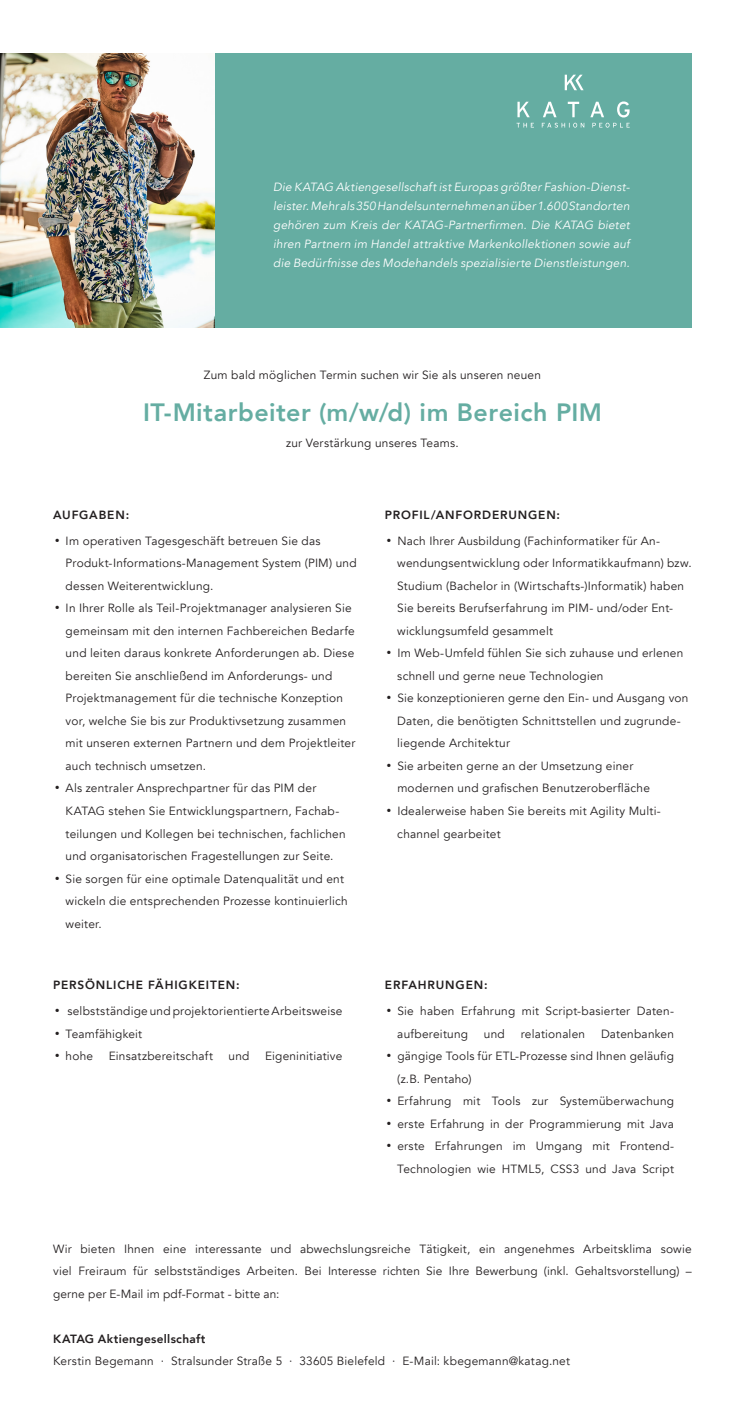
<style>
.page{position:relative;width:745px;height:1418px;background:#fff}
.page>*{position:absolute;margin:0;border:0;box-sizing:border-box;transform-origin:0 0}
.t1{font:30px "Avenir";color:#231f20}
.t2{font:800 25px "Avenir";letter-spacing:.02em;color:#65ada2}
.t3{font:11.88px/22.5px "Avenir";letter-spacing:.02em;color:#231f20}
.t4{font:italic 11.88px/18.8px "Avenir";letter-spacing:.02em;color:#fff;text-align:justify}
.t5{font:800 11.88px "Avenir";letter-spacing:.07em;color:#231f20}
.t6{font:800 11.88px "Avenir";letter-spacing:.025em;color:#231f20}
</style>
<div class="page">
<img style="left:0;top:53px;width:215px;height:274px">
<div style="left:215px;top:53px;width:476px;height:274px;background:#65ada2"></div>
<svg style="left:516px;top:123px;width:113px;height:5px"></svg>
<svg style="left:517px;top:101px;width:112px;height:16px"></svg>
<svg style="left:564px;top:75px;width:19px;height:15px"></svg>
<p class="t4" style="left:273px;top:178px;width:358px">Die KATAG Aktiengesellschaft ist Europas größter Fashion-Dienst&shy;leister. Mehr als 350 Handelsunternehmen an über 1.600 Standorten gehören zum Kreis der KATAG-Partnerfirmen. Die KATAG bietet ihren Partnern im Handel attraktive Markenkollektionen sowie auf die Bedürfnisse des Modehandels spezialisierte Dienstleistungen.</p>
<p class="t3" style="left:204px;top:364px;width:338px">Zum bald möglichen Termin suchen wir Sie als unseren neuen</p>
<p class="t2" style="left:143px;top:393px;width:460px">IT-Mitarbeiter (m/w/d) im Bereich PIM</p>
<p class="t3" style="left:286px;top:432px;width:174px">zur Verstärkung unseres Teams.</p>
<p class="t5" style="left:53px;top:505px;width:77px">AUFGABEN:</p>
<p class="t1" style="left:53px;top:521px;width:10px">·</p>
<p class="t3" style="left:66px;top:529px;width:292px">Im operativen Tagesgeschäft betreuen Sie das<br>Produkt-Informations-Management System (PIM) und dessen Weiterentwicklung.</p>
<p class="t1" style="left:53px;top:589px;width:10px">·</p>
<p class="t3" style="left:66px;top:597px;width:291px">In Ihrer Rolle als Teil-Projektmanager analysieren Sie gemeinsam mit den internen Fachbereichen Bedarfe und leiten daraus konkrete Anforderungen ab. Diese bereiten Sie anschließend im Anforderungs- und Projektmanagement für die technische Konzeption vor, welche Sie bis zur Produktivsetzung zusammen mit unseren externen Partnern und dem Projektleiter auch technisch umsetzen.</p>
<p class="t1" style="left:53px;top:769px;width:10px">·</p>
<p class="t3" style="left:66px;top:777px;width:281px">Als zentraler Ansprechpartner für das PIM der KATAG stehen Sie Entwicklungspartnern, Fachab&shy;teilungen und Kollegen bei technischen, fachlichen und organisatorischen Fragestellungen zur Seite.</p>
<p class="t1" style="left:53px;top:859px;width:10px">·</p>
<p class="t3" style="left:66px;top:867px;width:283px">Sie sorgen für eine optimale Datenqualität und ent wickeln die entsprechenden Prozesse kontinuierlich weiter.</p>
<p class="t5" style="left:53px;top:975px;width:188px">PERSÖNLICHE FÄHIGKEITEN:</p>
<p class="t1" style="left:53px;top:991px;width:10px">·</p>
<p class="t3" style="left:67px;top:1000px;width:276px">selbstständige und projektorientierte Arbeitsweise</p>
<p class="t1" style="left:53px;top:1014px;width:10px">·</p>
<p class="t3" style="left:66px;top:1022px;width:78px">Teamfähigkeit</p>
<p class="t1" style="left:53px;top:1036px;width:10px">·</p>
<p class="t3" style="left:66px;top:1045px;width:29px">hohe</p>
<p class="t3" style="left:109px;top:1045px;width:106px">Einsatzbereitschaft</p>
<p class="t3" style="left:228px;top:1045px;width:22px">und</p>
<p class="t3" style="left:265px;top:1045px;width:79px">Eigeninitiative</p>
<p class="t5" style="left:384px;top:505px;width:177px">PROFIL/ANFORDERUNGEN:</p>
<p class="t1" style="left:384px;top:521px;width:10px">·</p>
<p class="t3" style="left:397px;top:529px;width:296px">Nach Ihrer Ausbildung (Fachinformatiker für An&shy;wendungsentwicklung oder Informatikkaufmann) bzw.<br>Studium (Bachelor in (Wirtschafts-)Informatik) haben Sie bereits Berufserfahrung im PIM- und/oder Ent&shy;wicklungsumfeld gesammelt</p>
<p class="t1" style="left:384px;top:634px;width:10px">·</p>
<p class="t3" style="left:397px;top:642px;width:287px">Im Web-Umfeld fühlen Sie sich zuhause und erlenen schnell und gerne neue Technologien</p>
<p class="t1" style="left:384px;top:679px;width:10px">·</p>
<p class="t3" style="left:397px;top:687px;width:292px">Sie konzeptionieren gerne den Ein- und Ausgang von<br>Daten, die benötigten Schnittstellen und zugrunde&shy;liegende Architektur</p>
<p class="t1" style="left:384px;top:746px;width:10px">·</p>
<p class="t3" style="left:397px;top:754px;width:254px">Sie arbeiten gerne an der Umsetzung einer modernen und grafischen Benutzeroberfläche</p>
<p class="t1" style="left:384px;top:791px;width:10px">·</p>
<p class="t3" style="left:397px;top:799px;width:265px">Idealerweise haben Sie bereits mit Agility Multi&shy;channel gearbeitet</p>
<p class="t5" style="left:384px;top:975px;width:104px">ERFAHRUNGEN:</p>
<p class="t1" style="left:384px;top:991px;width:10px">·</p>
<p class="t3" style="left:397px;top:1000px;width:278px">Sie haben Erfahrung mit Script-basierter Daten&shy;aufbereitung</p>
<p class="t3" style="left:483px;top:1022px;width:22px">und</p>
<p class="t3" style="left:520px;top:1022px;width:66px">relationalen</p>
<p class="t3" style="left:600px;top:1022px;width:74px">Datenbanken</p>
<p class="t1" style="left:384px;top:1036px;width:10px">·</p>
<p class="t3" style="left:397px;top:1045px;width:278px">gängige Tools für ETL-Prozesse sind Ihnen geläufig (z.B. Pentaho)</p>
<p class="t1" style="left:384px;top:1081px;width:10px">·</p>
<p class="t3" style="left:397px;top:1090px;width:278px">Erfahrung mit Tools zur Systemüberwachung</p>
<p class="t1" style="left:384px;top:1104px;width:10px">·</p>
<p class="t3" style="left:397px;top:1112px;width:278px">erste Erfahrung in der Programmierung mit Java</p>
<p class="t1" style="left:384px;top:1126px;width:10px">·</p>
<p class="t3" style="left:397px;top:1135px;width:278px">erste Erfahrungen im Umgang mit Frontend-<br>Technologien wie HTML5, CSS3 und Java Script</p>
<p class="t3" style="left:53px;top:1237px;width:639px;text-align:justify">Wir bieten Ihnen eine interessante und abwechslungsreiche Tätigkeit, ein angenehmes Arbeitsklima sowie viel Freiraum für selbstständiges Arbeiten. Bei Interesse richten Sie Ihre Bewerbung (inkl. Gehaltsvorstellung) – gerne per E-Mail im pdf-Format - bitte an:</p>
<p class="t6" style="left:53px;top:1329px;width:154px">KATAG Aktiengesellschaft</p>
<p class="t3" style="left:53px;top:1350px;width:518px">Kerstin Begemann · Stralsunder Straße 5 · 33605 Bielefeld · E-Mail: kbegemann@katag.net</p>
</div>
